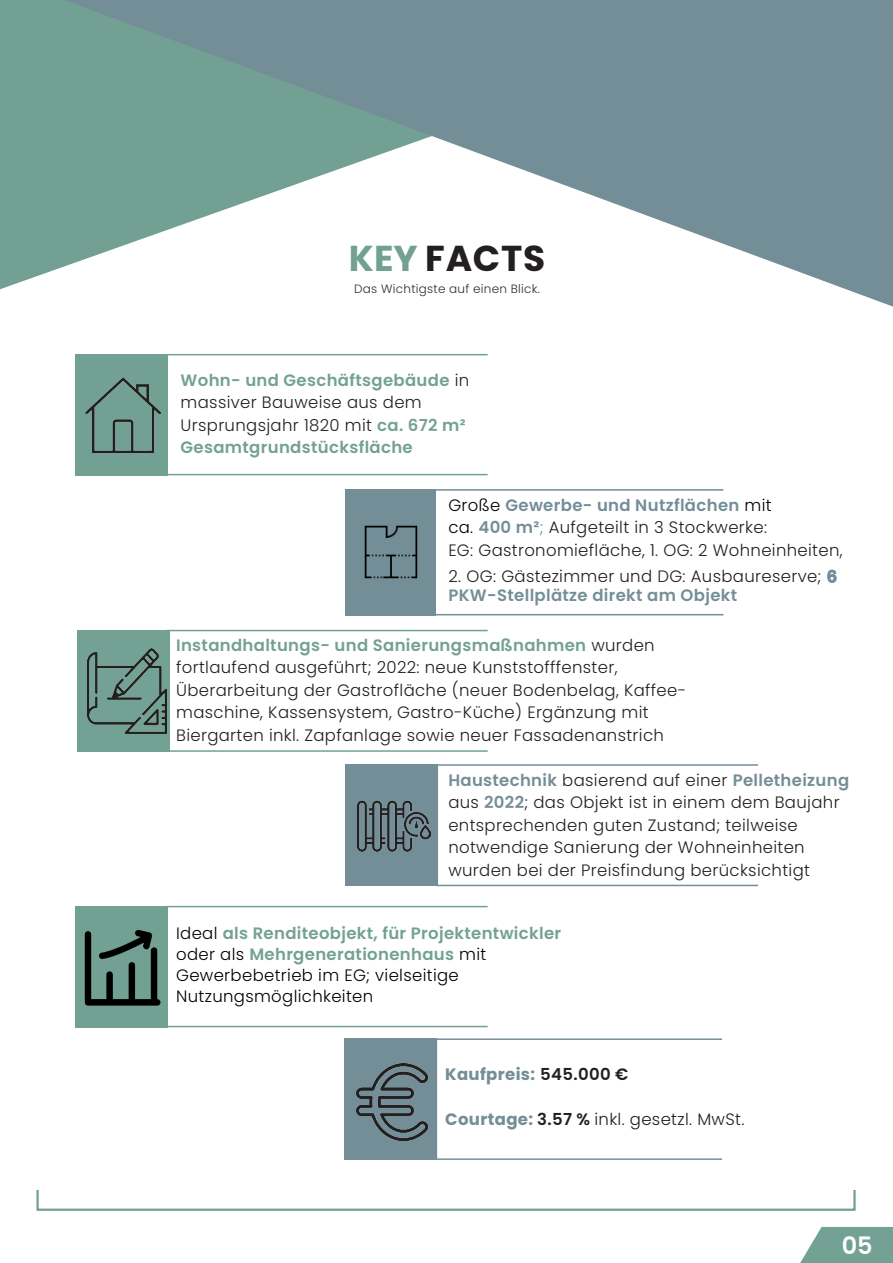
<style>
.page{position:relative;width:893px;height:1263px;background:#fff}
.page>*{position:absolute;margin:0;border:0;box-sizing:border-box;transform-origin:0 0}
.t1{font:700 36px "Poppins";letter-spacing:.02em;color:#231f20}
.t2{font:600 24px "Poppins";color:#fff}
.t3{font:300 16.5px/22.5px "Poppins";letter-spacing:.02em;color:#231f20}
.t4{font:300 16.5px/21px "Poppins";letter-spacing:.02em;color:#000}
.t5{font:600 16.5px/22.5px "Poppins";letter-spacing:.02em;color:#73a194}
.t6{font:700 16.5px "Poppins";letter-spacing:.02em;color:#748e97}
.t7{font:300 12px "Poppins";letter-spacing:.02em;color:#312f30}
.s1{color:#72a093}
.s2{font-weight:300;color:#231f20}
.s3{color:#000}
.s4{font-weight:600;color:#748e97}
.s5{color:#748e97}
.s6{font-weight:600;color:#73a194}
.s7{font-weight:600;color:#231f20}
.s8{font-weight:700;color:#748e97}
.s9{font-weight:600}
</style>
<div class="page">
<div style="left:36px;top:1189px;width:820px;height:22px;border:2px solid #72a093"></div>
<div style="left:0;top:0;width:64px;height:289px;background:#72a093"></div>
<svg style="left:64px;top:0;width:829px;height:307px"></svg>
<svg style="left:800px;top:1227px;width:93px;height:36px;background:#83aba0"></svg>
<div style="left:346px;top:489px;width:90px;height:126px;background:#748e97"></div>
<img style="left:364px;top:525px;width:54px;height:54px">
<div style="left:434px;top:489px;width:290px;height:126px;border:2px solid #748e97"></div>
<div style="left:166px;top:630px;width:322px;height:122px;border:2px solid #73a194"></div>
<div style="left:76px;top:354px;width:92px;height:121px;background:#72a093"></div>
<div style="left:166px;top:354px;width:322px;height:121px;border:2px solid #72a093"></div>
<div style="left:166px;top:906px;width:322px;height:121px;border:2px solid #72a093"></div>
<div style="left:436px;top:1038px;width:287px;height:122px;border:2px solid #748e97"></div>
<div style="left:77px;top:630px;width:93px;height:122px;background:#73a194"></div>
<img style="left:87px;top:649px;width:80px;height:85px">
<div style="left:345px;top:1038px;width:92px;height:122px;background:#748e97"></div>
<img style="left:356px;top:1063px;width:72px;height:77px">
<div style="left:76px;top:906px;width:92px;height:121px;background:#72a093"></div>
<img style="left:84px;top:929px;width:77px;height:77px">
<img style="left:86px;top:377px;width:75px;height:75px">
<div style="left:437px;top:764px;width:322px;height:122px;border:2px solid #748e97"></div>
<div style="left:346px;top:764px;width:92px;height:122px;background:#748e97"></div>
<img style="left:357px;top:800px;width:73px;height:52px">
<p class="t1" style="left:349px;top:237px;width:198px"><span class="s1">KEY</span> FACTS</p>
<p class="t7" style="left:354px;top:282px;width:187px">Das Wichtigste auf einen Blick.</p>
<p class="t5" style="left:181px;top:369px;width:290px">Wohn- und Geschäftsgebäude <span class="s2">in massiver Bauweise aus dem<br>Ursprungsjahr 1820 mit</span> ca. 672 m²<br>Gesamtgrundstücksfläche</p>
<p class="t3" style="left:448px;top:494px;width:396px"><span class="s3">Große</span> <span class="s4">Gewerbe- und Nutzflächen</span> <span class="s3">mit<br>ca.</span> <span class="s4">400 m²</span><span class="s5">;</span> Aufgeteilt in 3 Stockwerke:<br>EG: Gastronomiefläche, 1. OG: 2 Wohneinheiten,</p>
<p class="t3" style="left:448px;top:567px;width:390px;line-height:18.6px">2. OG: Gästezimmer und DG: Ausbaureserve; <span class="s4">6<br>PKW-Stellplätze direkt am Objekt</span></p>
<p class="t3" style="left:176px;top:634px;width:512px"><span class="s6">Instandhaltungs- und Sanierungsmaßnahmen</span> wurden fortlaufend ausgeführt; 2022: neue Kunststofffenster, Überarbeitung der Gastrofläche (neuer Bodenbelag, Kaffee&shy;maschine, Kassensystem, Gastro-Küche) Ergänzung mit Biergarten inkl. Zapfanlage sowie neuer Fassadenanstrich</p>
<p class="t3" style="left:448px;top:769px;width:402px"><span class="s4">Haustechnik</span> basierend auf einer <span class="s4">Pelletheizung </span>aus <span class="s4">2022</span>; das Objekt ist in einem dem Baujahr entsprechenden guten Zustand; teilweise notwendige Sanierung der Wohneinheiten</p>
<p class="t3" style="left:448px;top:859px;width:363px">wurden bei der Preisfindung berücksichtigt</p>
<p class="t4" style="left:176px;top:923px;width:387px">Ideal <span class="s6">als Renditeobjekt, für Projektentwickler </span>oder als <span class="s6">Mehrgenerationenhaus</span> mit Gewerbebetrieb im EG; vielseitige Nutzungsmöglichkeiten</p>
<p class="t6" style="left:445px;top:1064px;width:185px">Kaufpreis: <span class="s7">545.000 €</span></p>
<p class="t3" style="left:445px;top:1107px;width:301px"><span class="s8">Courtage:</span> <span class="s9">3.57 %</span> inkl. gesetzl. MwSt.</p>
<p class="t2" style="left:842px;top:1231px;width:32px">05</p>
</div>
